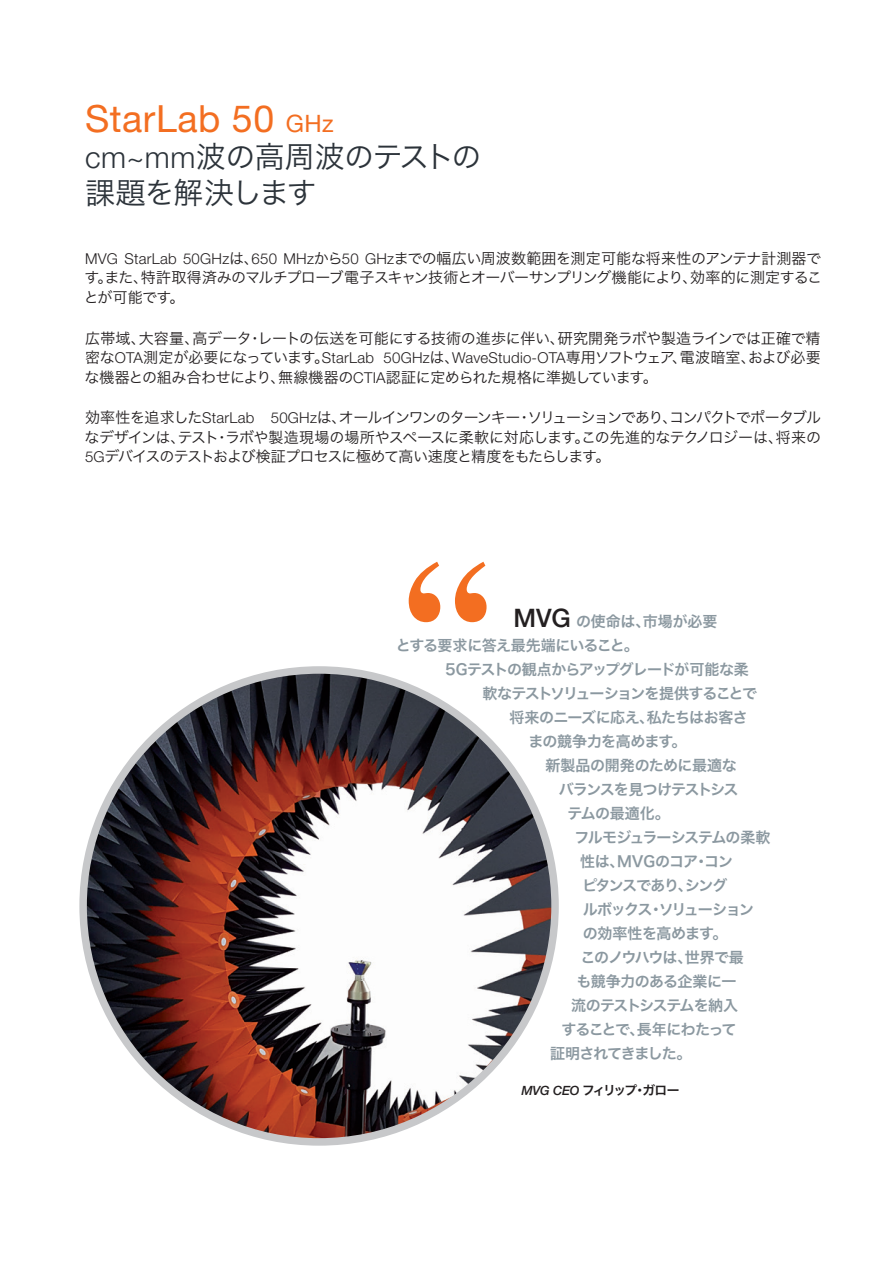
<style>
.page{position:relative;width:893px;height:1263px;background:#fff}
.page>*{position:absolute;margin:0;border:0;box-sizing:border-box;transform-origin:0 0}
.CHAPEAU{font:37.5px "Helvetica Neue LT Std";letter-spacing:.015em;color:#f36e21}
.CHAPEAU-2{font:30px "Hira Kaku Pro N W3";letter-spacing:-.03em;color:#2c333a}
.CHAPEAU-3{font:15px/19.5px "Hira Kaku Pro N W3";letter-spacing:-.04em;color:#231f20;text-align:justify}
.TEXTE{font:15px/24px "Hira Kaku Pro N W6";letter-spacing:-.07em;color:#8b98a0}
.TEXTE-2{font:15px/24px "Hira Kaku Pro N W6";letter-spacing:-.05em;color:#8b98a0}
.TEXTE-3{font:15px/24px "Hira Kaku Pro N W6";letter-spacing:-.075em;color:#8b98a0}
.TEXTE-4{font:15px/24px "Hira Kaku Pro N W6";letter-spacing:-.02em;color:#8b98a0}
.TEXTE-5{font:15px "Hira Kaku Pro N W6";letter-spacing:-.085em;color:#8b98a0}
.TEXTE-6{font:15px "Hira Kaku Pro N W6";letter-spacing:-.08em;color:#8b98a0}
.TEXTE-7{font:12.75px "Hira Kaku Pro N W6";letter-spacing:-.16em;color:#231f20}
.s1{font-size:24px}
.s2{font-family:"Helvetica Neue LT Std";font-weight:300}
.s3{font-family:"Helvetica Neue LT Std";font-weight:500;font-size:25.5px;color:#231f20}
.s4{font-family:"Helvetica Neue LT Std";font-weight:500;font-style:italic}
</style>
<div class="page">
<svg style="left:409px;top:562px;width:78px;height:60px"></svg>
<img style="left:83px;top:670px;width:472px;height:472px;border-radius:236px">
<p class="CHAPEAU" style="left:85px;top:96px;width:250px">StarLab 50 <span class="s1">GHz</span></p>
<p class="CHAPEAU-2" style="left:85px;top:130px;width:398px"><span class="s2">cm~mm</span>波の高周波のテストの</p>
<p class="CHAPEAU-2" style="left:85px;top:166px;width:233px">課題を解決します</p>
<p class="CHAPEAU-3" style="left:84px;top:247px;width:740px"><span class="s2">MVG StarLab 50GHz</span>は、<span class="s2">650 MHz</span>から<span class="s2">50 GHz</span>までの幅広い周波数範囲を測定可能な将来性のアンテナ計測器です。また、特許取得済みのマルチプローブ電子スキャン技術とオーバーサンプリング機能により、効率的に測定することが可能です。</p>
<p class="CHAPEAU-3" style="left:85px;top:327px;width:737px">広帯域、大容量、高データ・レートの伝送を可能にする技術の進歩に伴い、研究開発ラボや製造ラインでは正確で精密な<span class="s2">OTA</span>測定が必要になっています。<span class="s2">StarLab 50GHz</span>は、<span class="s2">WaveStudio-OTA</span>専用ソフトウェア、電波暗室、および必要な機器との組み合わせにより、無線機器の<span class="s2">CTIA</span>認証に定められた規格に準拠しています。</p>
<p class="CHAPEAU-3" style="left:85px;top:407px;width:738px">効率性を追求した<span class="s2">StarLab 50GHz</span>は、オールインワンのターンキー・ソリューションであり、コンパクトでポータブルなデザインは、テスト・ラボや製造現場の場所やスペースに柔軟に対応します。この先進的なテクノロジーは、将来の<span class="s2">5G</span>デバイスのテストおよび検証プロセスに極めて高い速度と精度をもたらします。</p>
<p class="TEXTE-4" style="left:396px;top:608px;width:323px;text-indent:117px"><span class="s3">MVG</span> の使命は、市場が必要とする要求に答え最先端にいること。</p>
<p class="TEXTE-3" style="left:482px;top:656px;width:276px;text-indent:-38px">5Gテストの観点からアップグレードが可能な柔軟なテストソリューションを提供することで</p>
<p class="TEXTE-2" style="left:528px;top:704px;width:221px;text-indent:-19px">将来のニーズに応え、私たちはお客さまの競争力を高めます。</p>
<p class="TEXTE-4" style="left:545px;top:752px;width:193px">新製品の開発のために最適な</p>
<p class="TEXTE-5" style="left:559px;top:775px;width:181px">バランスを見つけテストシス</p>
<p class="TEXTE-2" style="left:568px;top:800px;width:104px">テムの最適化。</p>
<p class="TEXTE" style="left:580px;top:824px;width:192px;text-indent:-5px">フルモジュラーシステムの柔軟性は、MVGのコア・コン<br>ピタンスであり、シング<br>ルボックス・ソリューション<br>の効率性を高めます。</p>
<p class="TEXTE-3" style="left:581px;top:944px;width:165px">このノウハウは、世界で最</p>
<p class="TEXTE-2" style="left:576px;top:968px;width:161px">も競争力のある企業に一</p>
<p class="TEXTE-2" style="left:571px;top:992px;width:169px">流のテストシステムを納入</p>
<p class="TEXTE-6" style="left:561px;top:1015px;width:176px">することで、長年にわたって</p>
<p class="TEXTE-5" style="left:550px;top:1039px;width:143px">証明されてきました。</p>
<p class="TEXTE-7" style="left:521px;top:1079px;width:160px"><span class="s4">MVG CEO</span> フィリップ・ガロー</p>
</div>
